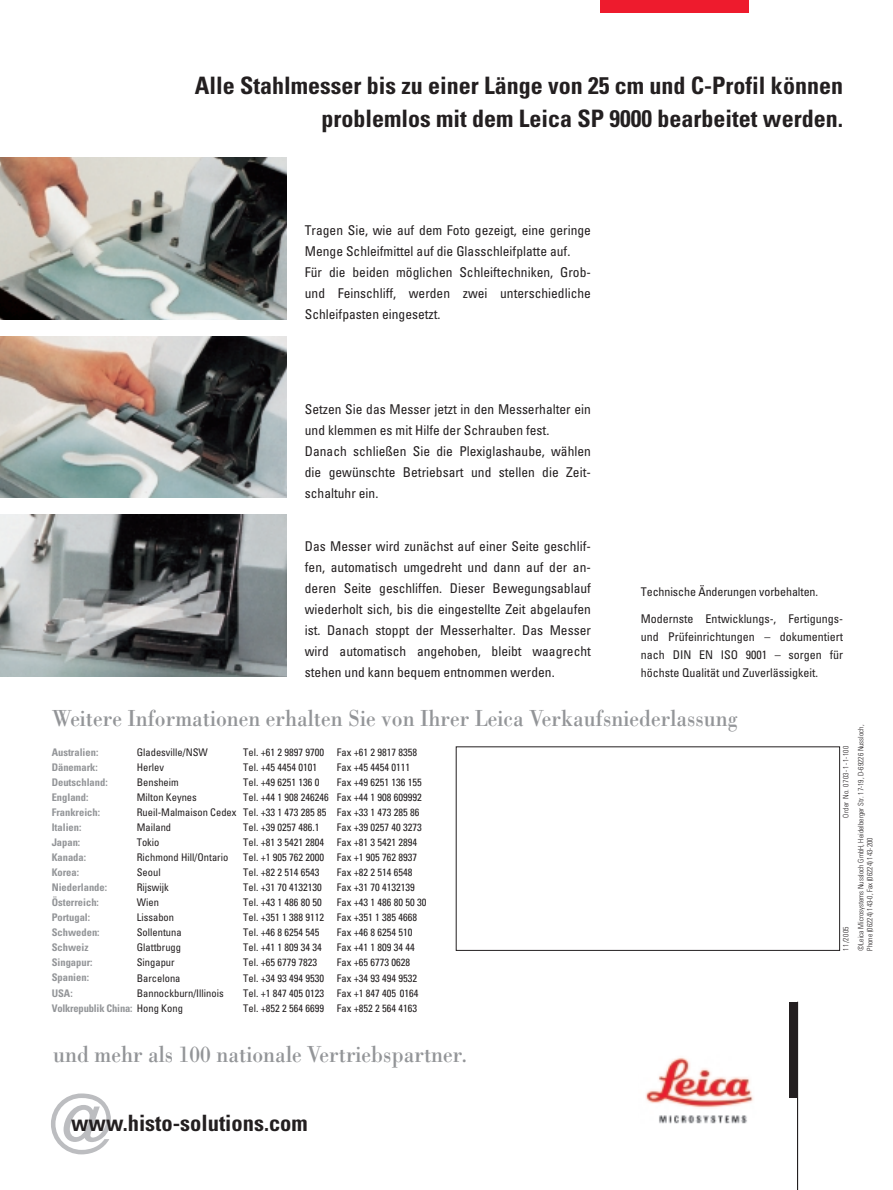
<style>
.page{position:relative;width:893px;height:1190px;background:#fff}
.page>*{position:absolute;margin:0;border:0;box-sizing:border-box;transform-origin:0 0}
.t1{font:condensed 81px "Univers";color:#bcbdc0}
.t2{font:24px "Leicana";color:#939598}
.t3{font:700 condensed 24px/33px "Univers";color:#231f20;text-align:right}
.t4{font:700 condensed 22.5px "Univers";color:#231f20}
.t5{font:condensed 13.5px/21px "Univers";color:#231f20}
.t6{font:condensed 12px/18px "Univers";color:#231f20;text-align:justify}
.t7{font:condensed 10.5px/15px "Univers";color:#231f20}
.t8{font:700 condensed 10.5px/15px "Univers";color:#939598}
.t9{font:300 condensed 7.5px/9px "Univers";color:#231f20}
.t10{font:300 condensed 7.5px "Univers";letter-spacing:.045em;color:#231f20}
.s1{font-weight:400;color:#231f20}
</style>
<div class="page">
<div style="left:600px;top:0;width:149px;height:13px;background:#ee1b2d"></div>
<div style="left:789px;top:1001px;width:8px;height:96px;background:#231f20"></div>
<hr style="left:797px;top:1001px;width:1px;height:189px;background:#231f20">
<img style="left:645px;top:1057px;width:108px;height:67px">
<img style="left:0;top:157px;width:287px;height:162px">
<img style="left:0;top:336px;width:287px;height:161px">
<img style="left:0;top:514px;width:287px;height:162px">
<h2 class="t3" style="left:195px;top:71px;width:649px">Alle Stahlmesser bis zu einer Länge von 25 cm und C-Profil können problemlos mit dem Leica SP 9000 bearbeitet werden.</h2>
<p class="t5" style="left:305px;top:221px;width:287px">Tragen Sie, wie auf dem Foto gezeigt, eine geringe Menge Schleifmittel auf die Glasschleifplatte auf.<br>Für die beiden möglichen Schleiftechniken, Grob&shy;und Feinschliff, werden zwei unterschiedliche Schleifpasten eingesetzt.</p>
<p class="t5" style="left:305px;top:400px;width:287px">Setzen Sie das Messer jetzt in den Messerhalter ein und klemmen es mit Hilfe der Schrauben fest.<br>Danach schließen Sie die Plexiglashaube, wählen die gewünschte Betriebsart und stellen die Zeit&shy;schaltuhr ein.</p>
<p class="t5" style="left:305px;top:537px;width:287px;text-align:justify">Das Messer wird zunächst auf einer Seite geschlif&shy;fen, automatisch umgedreht und dann auf der an&shy;deren Seite geschliffen. Dieser Bewegungsablauf wiederholt sich, bis die eingestellte Zeit abgelaufen ist. Danach stoppt der Messerhalter. Das Messer wird automatisch angehoben, bleibt waagrecht stehen und kann bequem entnommen werden.</p>
<p class="t6" style="left:641px;top:583px;width:179px">Technische Änderungen vorbehalten.</p>
<p class="t6" style="left:641px;top:610px;width:203px">Modernste Entwicklungs-, Fertigungs&shy;und Prüfeinrichtungen – dokumentiert nach DIN EN ISO 9001 – sorgen für höchste Qualität und Zuverlässigkeit.</p>
<h2 class="t2" style="left:52px;top:710px;width:687px">Weitere Informationen erhalten Sie von Ihrer Leica Verkaufsniederlassung</h2>
<p class="t7" style="left:137px;top:746px;width:101px">Gladesville/NSW<br>Herlev<br>Bensheim<br>Milton Keynes<br>Rueil-Malmaison Cedex<br>Mailand<br>Tokio<br>Richmond Hill/Ontario<br>Seoul<br>Rijswijk<br>Wien<br>Lissabon<br>Sollentuna<br>Glattbrugg<br>Singapur<br>Barcelona<br>Bannockburn/Illinois</p>
<p class="t7" style="left:243px;top:746px;width:175px">Tel. +61 2 9897 9700 Fax +61 2 9817 8358<br>Tel. +45 4454 0101</p>
<p class="t8" style="left:52px;top:746px;width:133px">Australien:<br>Dänemark:<br>Deutschland:<br>England:<br>Frankreich:<br>Italien:<br>Japan:<br>Kanada:<br>Korea:<br>Niederlande:<br>Österreich:<br>Portugal:<br>Schweden:<br>Schweiz<br>Singapur:<br>Spanien:<br>USA:<br>Volkrepublik China: <span class="s1">Hong Kong</span></p>
<p class="t7" style="left:337px;top:761px;width:75px">Fax +45 4454 0111</p>
<p class="t7" style="left:243px;top:776px;width:78px">Tel. +49 6251 136 0</p>
<p class="t7" style="left:243px;top:776px;width:180px;text-indent:94px">Fax +49 6251 136 155<br>Tel. +44 1 908 246246 Fax +44 1 908 609992<br>Tel. +33 1 473 285 85 Fax +33 1 473 285 86<br>Tel. +39 0257 486.1</p>
<p class="t7" style="left:243px;top:821px;width:180px;text-indent:94px">Fax +39 0257 40 3273<br>Tel. +81 3 5421 2804 Fax +81 3 5421 2894<br>Tel. +1 905 762 2000 Fax +1 905 762 8937<br>Tel. +82 2 514 6543</p>
<p class="t7" style="left:337px;top:866px;width:77px">Fax +82 2 514 6548</p>
<p class="t7" style="left:243px;top:881px;width:80px">Tel. +31 70 4132130</p>
<p class="t7" style="left:337px;top:881px;width:80px">Fax +31 70 4132139</p>
<p class="t7" style="left:243px;top:896px;width:80px">Tel. +43 1 486 80 50</p>
<p class="t7" style="left:243px;top:896px;width:185px;text-indent:94px">Fax +43 1 486 80 50 30<br>Tel. +351 1 388 9112 Fax +351 1 385 4668<br>Tel. +46 8 6254 545</p>
<p class="t7" style="left:337px;top:926px;width:77px">Fax +46 8 6254 510</p>
<p class="t7" style="left:243px;top:941px;width:80px">Tel. +41 1 809 34 34</p>
<p class="t7" style="left:337px;top:941px;width:80px">Fax +41 1 809 34 44</p>
<p class="t7" style="left:243px;top:956px;width:76px">Tel. +65 6779 7823</p>
<p class="t7" style="left:243px;top:956px;width:177px;text-indent:94px">Fax +65 6773 0628<br>Tel. +34 93 494 9530 Fax +34 93 494 9532<br>Tel. +1 847 405 0123 Fax +1 847 405 0164<br>Tel. +852 2 564 6699 Fax +852 2 564 4163</p>
<p class="t10" style="left:843px;top:817px;width:74px;rotate:-90deg">Order No. 0703-1-1-100</p>
<p class="t9" style="left:842px;top:950px;width:26px;rotate:-90deg">11/2005</p>
<p class="t9" style="left:856px;top:950px;width:227px;rotate:-90deg">©Leica Microsystems Nussloch GmbH, Heidelberger Str. 17-19, D-69226 Nussloch,<br>Phone (06224) 143-0, Fax (06224) 143-200</p>
<h2 class="t2" style="left:53px;top:1045px;width:416px">und mehr als 100 nationale Vertriebspartner.</h2>
<h1 class="t1" style="left:49px;top:1094px;width:65px">@</h1>
<h3 class="t4" style="left:71px;top:1114px;width:238px">www.histo-solutions.com</h3>
</div>
